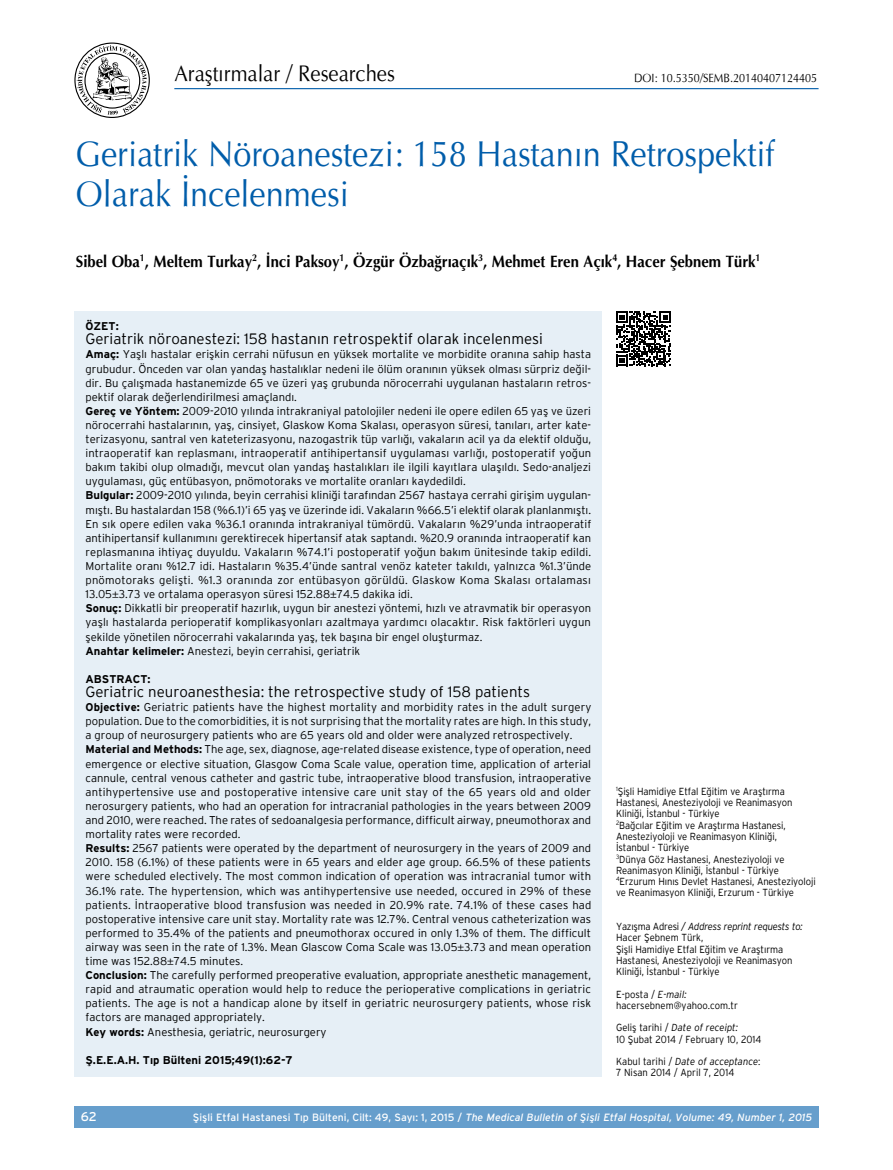
<style>
.page{position:relative;width:893px;height:1170px;background:#fff}
.page>*{position:absolute;margin:0;border:0;box-sizing:border-box;transform-origin:0 0}
.t1{font:36px/40.5px "Optima";color:#005daa;scale:.9 1}
.t2{font:22.5px "Optima";color:#000;scale:.9 1}
.t3{font:700 16.5px "Optima";color:#000;scale:.9 1}
.t4{font:300 15px "Interstate";color:#000}
.t5{font:12.75px "Interstate";color:#fff}
.t6{font:12px "Optima";color:#000;scale:.9 1}
.t7{font:300 11.25px/14.1px "Interstate";color:#000}
.t8{font:700 11.25px "Interstate";color:#000}
.t9{font:italic 10.5px "Interstate";color:#fff}
.t10{font:300 10.2px/11.2px "Interstate";letter-spacing:-.01em;color:#000;scale:.93 1}
.s1{font-weight:700}
.s2{font-family:"Myriad Pro";font-weight:400}
.s3{font-style:italic}
.s4{font-style:normal}
</style>
<div class="page">
<div style="left:74px;top:1106px;width:745px;height:21px;background:#669ecc"></div>
<div style="left:74px;top:311px;width:528px;height:765px;background:#e6eff6"></div>
<hr style="left:174px;top:88px;width:645px;height:1px;background:#005daa">
<svg style="left:616px;top:311px;width:55px;height:55px"></svg>
<div style="left:74px;top:43px;width:76px;height:75px;border:1px solid #000;border-radius:50%"></div>
<svg style="left:77px;top:45px;width:70px;height:70px"></svg>
<h2 class="t2" style="left:174px;top:60px;width:247px">Araştırmalar / Researches</h2>
<p class="t6" style="left:634px;top:71px;width:205px">DOI: 10.5350/SEMB.20140407124405</p>
<h1 class="t1" style="left:76px;top:133px;width:778px">Geriatrik Nöroanestezi: 158 Hastanın Retrospektif<br>Olarak İncelenmesi</h1>
<h3 class="t3" style="left:76px;top:251px;width:762px">Sibel Oba<sup>1</sup>, Meltem Turkay<sup>2</sup>, İnci Paksoy<sup>1</sup>, Özgür Özbağrıaçık<sup>3</sup>, Mehmet Eren Açık<sup>4</sup>, Hacer Şebnem Türk<sup>1</sup></h3>
<p class="t8" style="left:85px;top:320px;width:35px">ÖZET:</p>
<h3 class="t4" style="left:85px;top:330px;width:459px">Geriatrik nöroanestezi: 158 hastanın retrospektif olarak incelenmesi</h3>
<p class="t7" style="left:85px;top:347px;width:507px"><span class="s1">Amaç:</span> Yaşlı hastalar erişkin cerrahi nüfusun en yüksek mortalite ve morbidite oranına sahip hasta grubudur. Önceden var olan yandaş hastalıklar nedeni ile ölüm oranının yüksek olması sürpriz değil&shy;dir. Bu çalışmada hastanemizde 65 ve üzeri yaş grubunda nörocerrahi uygulanan hastaların retros&shy;pektif olarak değerlendirilmesi amaçlandı.<br><span class="s1">Gereç ve Yöntem:</span> 2009-2010 yılında intrakraniyal patolojiler nedeni ile opere edilen 65 yaş ve üzeri nörocerrahi hastalarının, yaş, cinsiyet, Glaskow Koma Skalası, operasyon süresi, tanıları, arter kate&shy;terizasyonu, santral ven kateterizasyonu, nazogastrik tüp varlığı, vakaların acil ya da elektif olduğu, intraoperatif kan replasmanı, intraoperatif antihipertansif uygulaması varlığı, postoperatif yoğun bakım takibi olup olmadığı, mevcut olan yandaş hastalıkları ile ilgili kayıtlara ulaşıldı. Sedo-analjezi uygulaması, güç entübasyon, pnömotoraks ve mortalite oranları kaydedildi.<br><span class="s1">Bulgular:</span> 2009-2010 yılında, beyin cerrahisi kliniği tarafından 2567 hastaya cerrahi girişim uygulan&shy;mıştı. Bu hastalardan 158 (%6.1)’i 65 yaş ve üzerinde idi. Vakaların %66.5’i elektif olarak planlanmıştı.<br>En sık opere edilen vaka %36.1 oranında intrakraniyal tümördü. Vakaların %29’unda intraoperatif antihipertansif kullanımını gerektirecek hipertansif atak saptandı. %20.9 oranında intraoperatif kan replasmanına ihtiyaç duyuldu. Vakaların %74.1’i postoperatif yoğun bakım ünitesinde takip edildi.<br>Mortalite oranı %12.7 idi. Hastaların %35.4’ünde santral venöz kateter takıldı, yalnızca %1.3’ünde pnömotoraks gelişti. %1.3 oranında zor entübasyon görüldü. Glaskow Koma Skalası ortalaması 13.05<span class="s2">±</span>3.73 ve ortalama operasyon süresi 152.88<span class="s2">±</span>74.5 dakika idi.<br><span class="s1">Sonuç:</span> Dikkatli bir preoperatif hazırlık, uygun bir anestezi yöntemi, hızlı ve atravmatik bir operasyon yaşlı hastalarda perioperatif komplikasyonları azaltmaya yardımcı olacaktır. Risk faktörleri uygun şekilde yönetilen nörocerrahi vakalarında yaş, tek başına bir engel oluşturmaz.<br><span class="s1">Anahtar kelimeler:</span> Anestezi, beyin cerrahisi, geriatrik</p>
<p class="t8" style="left:85px;top:672px;width:67px">ABSTRACT:</p>
<h3 class="t4" style="left:85px;top:683px;width:446px">Geriatric neuroanesthesia: the retrospective study of 158 patients</h3>
<p class="t7" style="left:85px;top:700px;width:507px"><span class="s1">Objective:</span> Geriatric patients have the highest mortality and morbidity rates in the adult surgery population. Due to the comorbidities, it is not surprising that the mortality rates are high. In this study, a group of neurosurgery patients who are 65 years old and older were analyzed retrospectively.<br><span class="s1">Material and Methods:</span> The age, sex, diagnose, age-related disease existence, type of operation, need emergence or elective situation, Glasgow Coma Scale value, operation time, application of arterial cannule, central venous catheter and gastric tube, intraoperative blood transfusion, intraoperative antihypertensive use and postoperative intensive care unit stay of the 65 years old and older nerosurgery patients, who had an operation for intracranial pathologies in the years between 2009 and 2010, were reached. The rates of sedoanalgesia performance, difficult airway, pneumothorax and mortality rates were recorded.<br><span class="s1">Results:</span> 2567 patients were operated by the department of neurosurgery in the years of 2009 and 2010. 158 (6.1%) of these patients were in 65 years and elder age group. 66.5% of these patients were scheduled electively. The most common indication of operation was intracranial tumor with 36.1% rate. The hypertension, which was antihypertensive use needed, occured in 29% of these patients. İntraoperative blood transfusion was needed in 20.9% rate. 74.1% of these cases had postoperative intensive care unit stay. Mortality rate was 12.7%. Central venous catheterization was performed to 35.4% of the patients and pneumothorax occured in only 1.3% of them. The difficult airway was seen in the rate of 1.3%. Mean Glascow Coma Scale was 13.05<span class="s2">±</span>3.73 and mean operation time was 152.88<span class="s2">±</span>74.5 minutes.<br><span class="s1">Conclusion:</span> The carefully performed preoperative evaluation, appropriate anesthetic management, rapid and atraumatic operation would help to reduce the perioperative complications in geriatric patients. The age is not a handicap alone by itself in geriatric neurosurgery patients, whose risk factors are managed appropriately.<br><span class="s1">Key words:</span> Anesthesia, geriatric, neurosurgery</p>
<p class="t8" style="left:85px;top:1053px;width:209px">Ş.E.E.A.H. Tıp Bülteni 2015;49(1):62-7</p>
<p class="t10" style="left:616px;top:785px;width:216px"><sup>1</sup>Şişli Hamidiye Etfal Eğitim ve Araştırma Hastanesi, Anesteziyoloji ve Reanimasyon Kliniği, İstanbul - Türkiye<br><sup>2</sup>Bağcılar Eğitim ve Araştırma Hastanesi, Anesteziyoloji ve Reanimasyon Kliniği,<br>İstanbul - Türkiye<br><sup>3</sup>Dünya Göz Hastanesi, Anesteziyoloji ve Reanimasyon Kliniği, İstanbul - Türkiye <sup>4</sup>Erzurum Hınıs Devlet Hastanesi, Anesteziyoloji ve Reanimasyon Kliniği, Erzurum - Türkiye</p>
<p class="t10" style="left:616px;top:920px;width:202px">Yazışma Adresi <span class="s3">/ Address reprint requests to:<br></span>Hacer Şebnem Türk,<br>Şişli Hamidiye Etfal Eğitim ve Araştırma Hastanesi, Anesteziyoloji ve Reanimasyon Kliniği, İstanbul - Türkiye</p>
<p class="t10" style="left:616px;top:988px;width:132px">E-posta / <span class="s3">E-mail: </span>hacersebnem@yahoo.com.tr</p>
<p class="t10" style="left:616px;top:1021px;width:158px">Geliş tarihi / <span class="s3">Date of receipt:<br></span>10 Şubat 2014 / February 10, 2014</p>
<p class="t10" style="left:616px;top:1055px;width:157px">Kabul tarihi / <span class="s3">Date of acceptance</span>:<br>7 Nisan 2014 / April 7, 2014</p>
<p class="t5" style="left:81px;top:1108px;width:18px">62</p>
<p class="t9" style="left:193px;top:1110px;width:621px"><span class="s4">Şişli Etfal Hastanesi T›p Bülteni, Cilt: 49, Say›: 1, 2015 /</span> The Medical Bulletin of Şişli Etfal Hospital, Volume: 49, Number 1, 2015</p>
</div>
